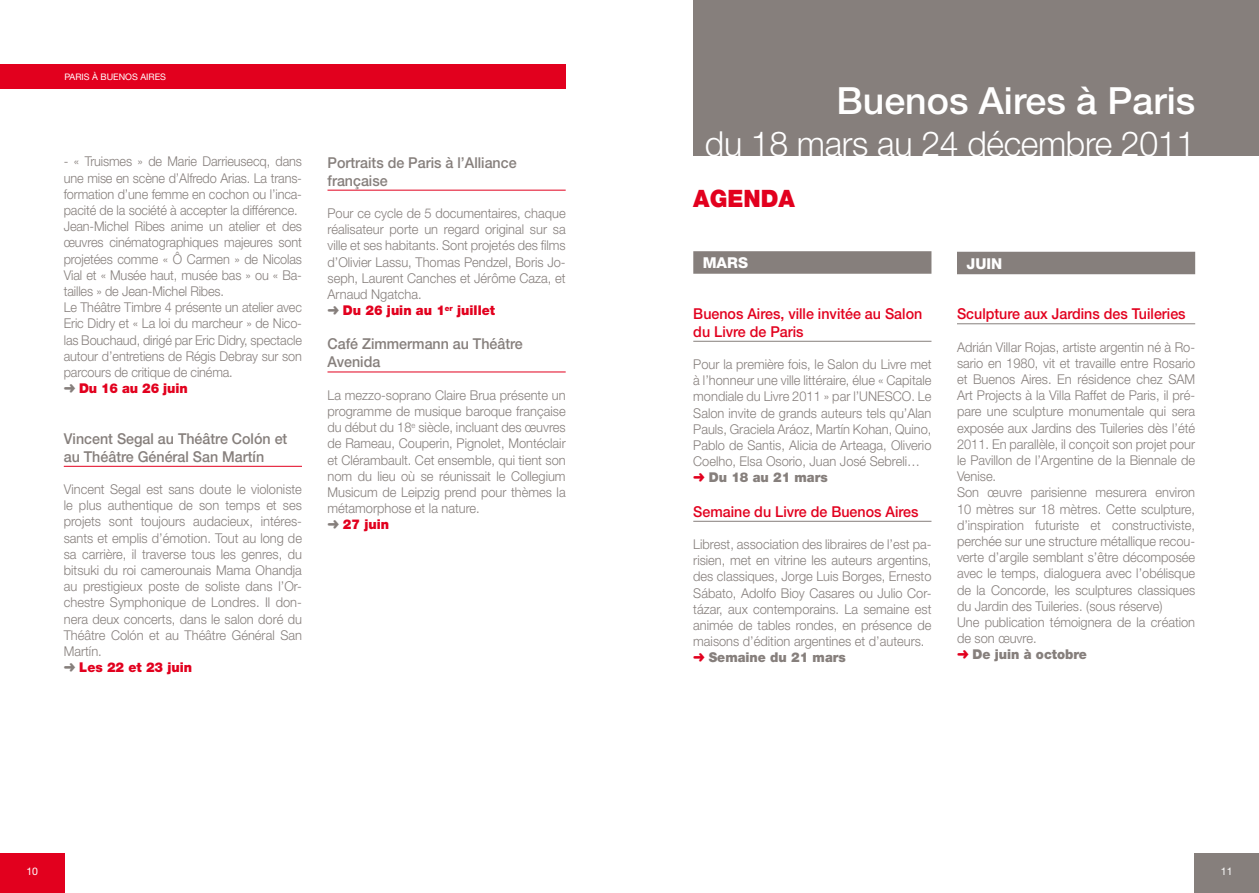
<style>
.page{position:relative;width:1259px;height:893px;background:#fff}
.page>*{position:absolute;margin:0;border:0;box-sizing:border-box;transform-origin:0 0}
.t1{font:500 37.5px "Helvetica Neue";color:#fff}
.t2{font:300 34.5px "Helvetica Neue";letter-spacing:-.01em;color:#fff}
.t3{font:900 24px "Helvetica Neue";color:#e2001e;scale:.95 1}
.t4{font:500 15px/18px "Helvetica Neue";color:#867f7c;scale:.95 1}
.t5{font:500 15px/18px "Helvetica Neue";color:#e2001e;scale:.95 1}
.t6{font:800 15px "Helvetica Neue";color:#fff}
.t7{font:300 13.5px/16.2px "Helvetica Neue";color:#867f7c;text-align:justify;scale:.95 1}
.t8{font:300 13.5px/16.2px "Helvetica Neue";color:#867f7c;scale:.94 1}
.t9{font:900 13.5px "Helvetica Neue";color:#e2001e;scale:.95 1}
.t10{font:900 13.5px "Helvetica Neue";color:#867f7c;scale:.95 1}
.t11{font:10.5px "Helvetica Neue";color:#fff}
.t12{font:9px "Helvetica Neue";color:#fff}
</style>
<div class="page">
<div style="left:1194px;top:854px;width:64px;height:39px;background:#867f7c"></div>
<div style="left:0;top:854px;width:64px;height:39px;background:#e2001e"></div>
<div style="left:0;top:64px;width:566px;height:24px;background:#e2001e"></div>
<hr style="left:64px;top:466px;width:238px;height:1px;background:#e2001e">
<hr style="left:327px;top:190px;width:239px;height:1px;background:#e2001e">
<hr style="left:327px;top:372px;width:239px;height:1px;background:#e2001e">
<div style="left:693px;top:0;width:565px;height:156px;background:#867f7c"></div>
<div style="left:693px;top:251px;width:238px;height:23px;background:#867f7c"></div>
<hr style="left:693px;top:341px;width:238px;height:1px;background:#867f7c">
<hr style="left:693px;top:521px;width:238px;height:1px;background:#867f7c">
<div style="left:957px;top:252px;width:238px;height:22px;background:#867f7c"></div>
<hr style="left:957px;top:323px;width:238px;height:1px;background:#867f7c">
<p class="t12" style="left:64px;top:72px;width:103px">PARIS À BUENOS AIRES</p>
<p class="t8" style="left:64px;top:153px;width:255px">- « Truismes » de Marie Darrieusecq, dans une mise en scène d’Alfredo Arias. La trans&shy;formation d’une femme en cochon ou l’inca&shy;pacité de la société à accepter la différence.<br>Jean-Michel Ribes anime un atelier et des œuvres cinématographiques majeures sont projetées comme « Ô Carmen » de Nicolas Vial et « Musée haut, musée bas » ou « Ba&shy;tailles » de Jean-Michel Ribes.<br>Le Théâtre Timbre 4 présente un atelier avec Eric Didry et « La loi du marcheur » de Nico&shy;las Bouchaud, dirigé par Eric Didry, spectacle autour d’entretiens de Régis Debray sur son parcours de critique de cinéma.</p>
<p class="t9" style="left:79px;top:380px;width:116px">Du 16 au 26 juin</p>
<p class="t4" style="left:64px;top:429px;width:237px">Vincent Segal au Théâtre Colón et au Théâtre Général San Martín</p>
<p class="t7" style="left:64px;top:481px;width:252px">Vincent Segal est sans doute le violoniste le plus authentique de son temps et ses projets sont toujours audacieux, intéres&shy;sants et emplis d’émotion. Tout au long de sa carrière, il traverse tous les genres, du bitsuki du roi camerounais Mama Ohandja au prestigieux poste de soliste dans l’Or&shy;chestre Symphonique de Londres. Il don&shy;nera deux concerts, dans le salon doré du Théâtre Colón et au Théâtre Général San Martín.</p>
<p class="t9" style="left:79px;top:659px;width:120px">Les 22 et 23 juin</p>
<p class="t4" style="left:327px;top:153px;width:201px">Portraits de Paris à l’Alliance française</p>
<p class="t7" style="left:327px;top:205px;width:252px">Pour ce cycle de 5 documentaires, chaque</p>
<p class="t7" style="left:327px;top:221px;width:252px">réalisateur porte un regard original sur sa</p>
<p class="t7" style="left:327px;top:237px;width:252px">ville et ses habitants. Sont projetés des films</p>
<p class="t7" style="left:327px;top:253px;width:252px">d’Olivier Lassu, Thomas Pendzel, Boris Jo-</p>
<p class="t7" style="left:327px;top:270px;width:252px">seph, Laurent Canches et Jérôme Caza, et</p>
<p class="t7" style="left:327px;top:286px;width:101px">Arnaud Ngatcha.</p>
<p class="t9" style="left:343px;top:302px;width:162px">Du 26 juin au 1<sup>er</sup> juillet</p>
<p class="t4" style="left:327px;top:335px;width:207px">Café Zimmermann au Théâtre<br>Avenida</p>
<p class="t7" style="left:327px;top:387px;width:252px">La mezzo-soprano Claire Brua présente un programme de musique baroque française du début du 18<sup>e</sup> siècle, incluant des œuvres de Rameau, Couperin, Pignolet, Montéclair et Clérambault. Cet ensemble, qui tient son nom du lieu où se réunissait le Collegium Musicum de Leipzig prend pour thèmes la métamorphose et la nature.</p>
<p class="t9" style="left:343px;top:516px;width:50px">27 juin</p>
<h1 class="t1" style="left:836px;top:79px;width:360px">Buenos Aires à Paris</h1>
<h2 class="t2" style="left:705px;top:122px;width:492px">du 18 mars au 24 décembre 2011</h2>
<h3 class="t3" style="left:693px;top:184px;width:109px">AGENDA</h3>
<p class="t6" style="left:703px;top:254px;width:47px">MARS</p>
<p class="t5" style="left:693px;top:304px;width:242px">Buenos Aires, ville invitée au Salon du Livre de Paris</p>
<p class="t7" style="left:693px;top:356px;width:252px">Pour la première fois, le Salon du Livre met à l’honneur une ville littéraire, élue « Capitale mondiale du Livre 2011 » par l’UNESCO. Le Salon invite de grands auteurs tels qu’Alan Pauls, Graciela Aráoz, Martín Kohan, Quino, Pablo de Santis, Alicia de Arteaga, Oliverio Coelho, Elsa Osorio, Juan José Sebreli…</p>
<p class="t10" style="left:709px;top:470px;width:127px">Du 18 au 21 mars</p>
<p class="t5" style="left:693px;top:502px;width:239px">Semaine du Livre de Buenos Aires</p>
<p class="t7" style="left:693px;top:536px;width:252px">Librest, association des libraires de l’est pa&shy;risien, met en vitrine les auteurs argentins, des classiques, Jorge Luis Borges, Ernesto Sábato, Adolfo Bioy Casares ou Julio Cor&shy;tázar, aux contemporains. La semaine est animée de tables rondes, en présence de maisons d’édition argentines et d’auteurs.</p>
<p class="t10" style="left:709px;top:650px;width:146px">Semaine du 21 mars</p>
<p class="t6" style="left:966px;top:254px;width:37px">JUIN</p>
<p class="t5" style="left:957px;top:305px;width:242px">Sculpture aux Jardins des Tuileries</p>
<p class="t7" style="left:957px;top:338px;width:252px;text-align:left">Adrián Villar Rojas, artiste argentin né à Ro&shy;sario en 1980, vit et travaille entre Rosario et Buenos Aires. En résidence chez SAM Art Projects à la Villa Raffet de Paris, il pré&shy;pare une sculpture monumentale qui sera exposée aux Jardins des Tuileries dès l’été 2011. En parallèle, il conçoit son projet pour le Pavillon de l’Argentine de la Biennale de Venise.<br>Son œuvre parisienne mesurera environ 10 mètres sur 18 mètres. Cette sculpture, d’inspiration futuriste et constructiviste, perchée sur une structure métallique recou&shy;verte d’argile semblant s’être décomposée avec le temps, dialoguera avec l’obélisque de la Concorde, les sculptures classiques du Jardin des Tuileries. (sous réserve)<br>Une publication témoignera de la création de son œuvre.</p>
<p class="t10" style="left:972px;top:646px;width:122px">De juin à octobre</p>
<p class="t11" style="left:26px;top:865px;width:13px">10</p>
<p class="t11" style="left:1221px;top:865px;width:13px">11</p>
</div>
